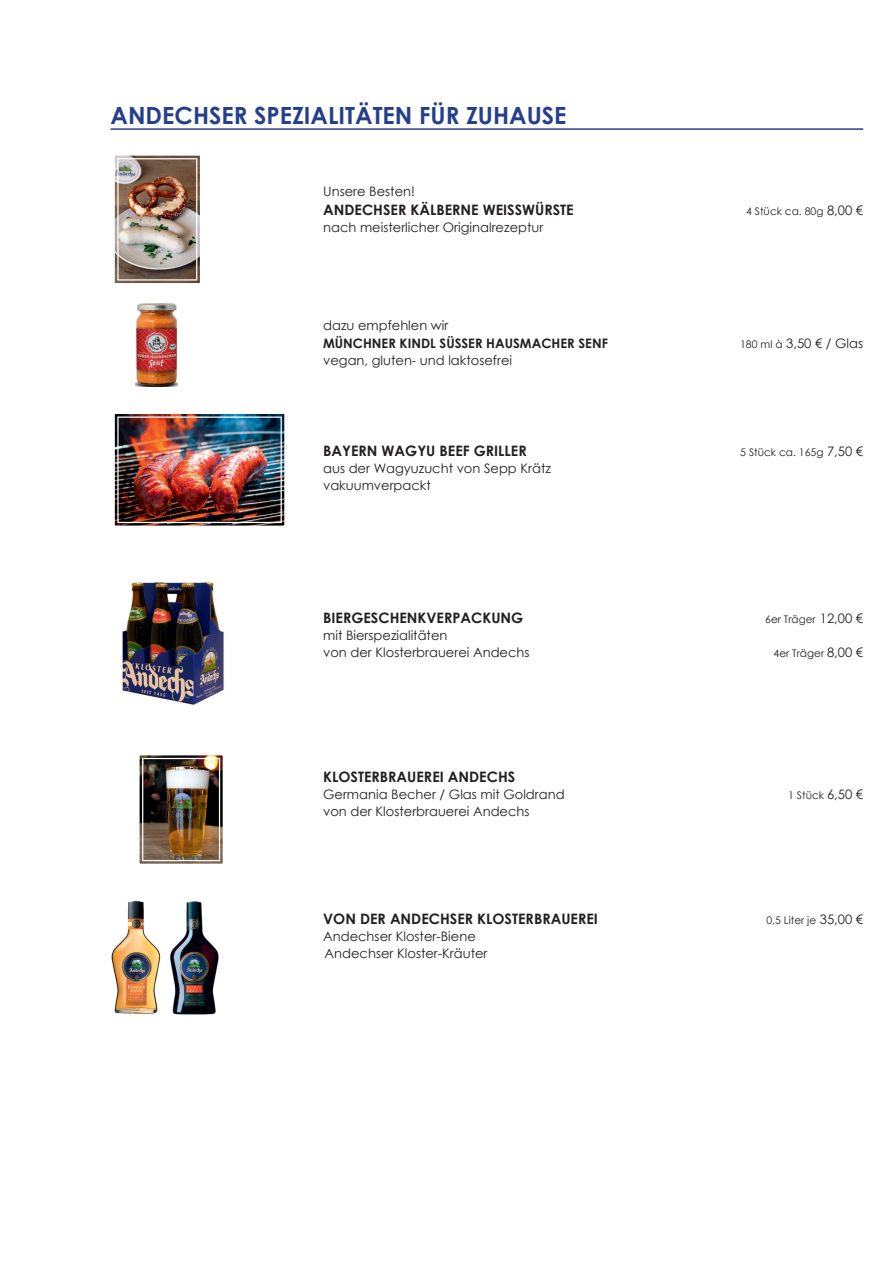
<style>
.page{position:relative;width:893px;height:1263px;background:#fff}
.page>*{position:absolute;margin:0;border:0;box-sizing:border-box;transform-origin:0 0}
.t1{font:700 23.7px "Century Gothic";color:#253f8e}
.t2{font:700 14.4px "Century Gothic";color:#231f20}
.t3{font:13.05px/17.1px "Century Gothic";color:#231f20}
.t4{font:700 13.05px "Century Gothic";color:#231f20}
.t5{font:10.5px "Century Gothic";color:#231f20}
.s1{font-size:13.05px}
.s2{font-size:10.5px}
</style>
<div class="page">
<hr style="left:111px;top:128px;width:752px;height:2px;background:#253f8e">
<img style="left:111px;top:900px;width:50px;height:115px">
<img style="left:170px;top:901px;width:49px;height:114px">
<img style="left:122px;top:582px;width:102px;height:123px">
<img style="left:139px;top:755px;width:84px;height:109px">
<div style="left:142px;top:758px;width:78px;height:103px;border:1px solid #fff"></div>
<img style="left:114px;top:155px;width:86px;height:129px">
<div style="left:117px;top:158px;width:80px;height:123px;border:1px solid #fff"></div>
<img style="left:136px;top:303px;width:42px;height:83px">
<img style="left:114px;top:414px;width:171px;height:112px">
<div style="left:117px;top:416px;width:165px;height:107px;border:1px solid #fff"></div>
<h1 class="t1" style="left:111px;top:97px;width:457px">ANDECHSER SPEZIALITÄTEN FÜR ZUHAUSE</h1>
<p class="t3" style="left:323px;top:183px;width:93px">Unsere Besten!</p>
<p class="t2" style="left:323px;top:199px;width:252px">ANDECHSER KÄLBERNE WEISSWÜRSTE</p>
<p class="t5" style="left:746px;top:204px;width:119px">4 Stück ca. 80g <span class="s1">8,00 €</span></p>
<p class="t3" style="left:323px;top:218px;width:222px">nach meisterlicher Originalrezeptur</p>
<p class="t3" style="left:323px;top:316px;width:127px">dazu empfehlen wir</p>
<p class="t4" style="left:323px;top:333px;width:286px">MÜNCHNER KINDL SÜSSER HAUSMACHER SENF</p>
<p class="t3" style="left:740px;top:335px;width:125px"><span class="s2">180 ml à</span> 3,50 € / Glas</p>
<p class="t3" style="left:323px;top:352px;width:190px">vegan, gluten- und laktosefrei</p>
<p class="t2" style="left:323px;top:440px;width:205px">BAYERN WAGYU BEEF GRILLER</p>
<p class="t5" style="left:740px;top:445px;width:124px">5 Stück ca. 165g <span class="s1">7,50 €</span></p>
<p class="t3" style="left:323px;top:459px;width:229px">aus der Wagyuzucht von Sepp Krätz vakuumverpackt</p>
<p class="t2" style="left:323px;top:607px;width:202px">BIERGESCHENKVERPACKUNG</p>
<p class="t5" style="left:765px;top:612px;width:99px">6er Träger <span class="s1">12,00 €</span></p>
<p class="t3" style="left:323px;top:627px;width:208px">mit Bierspezialitäten<br>von der Klosterbrauerei Andechs</p>
<p class="t5" style="left:774px;top:646px;width:91px">4er Träger <span class="s1">8,00 €</span></p>
<p class="t2" style="left:323px;top:766px;width:194px">KLOSTERBRAUEREI ANDECHS</p>
<p class="t3" style="left:323px;top:786px;width:243px">Germania Becher / Glas mit Goldrand</p>
<p class="t5" style="left:788px;top:788px;width:77px">1 Stück <span class="s1">6,50 €</span></p>
<p class="t3" style="left:323px;top:803px;width:208px">von der Klosterbrauerei Andechs</p>
<p class="t2" style="left:323px;top:908px;width:276px">VON DER ANDECHSER KLOSTERBRAUEREI</p>
<p class="t5" style="left:766px;top:913px;width:98px">0,5 Liter je <span class="s1">35,00 €</span></p>
<p class="t3" style="left:323px;top:927px;width:166px">Andechser Kloster-Biene<br>Andechser Kloster-Kräuter</p>
</div>
